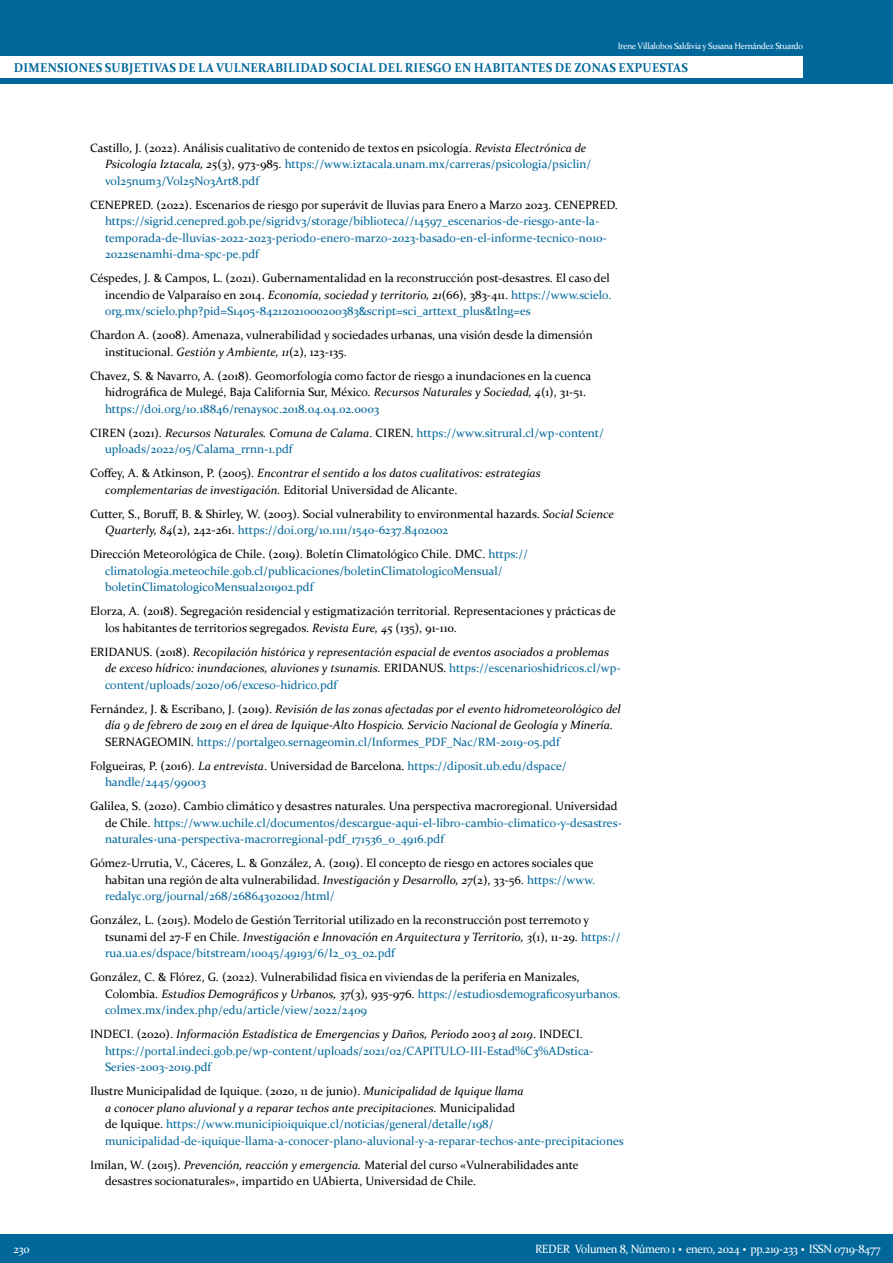
<style>
.page{position:relative;width:893px;height:1263px;background:#fff}
.page>*{position:absolute;margin:0;border:0;box-sizing:border-box;transform-origin:0 0}
.t1{font:700 12.75px "Constantia";letter-spacing:.02em;color:#00679b;scale:.95 1}
.t2{font:12px/16.5px "Constantia";color:#000}
.t3{font:12px/16.5px "Constantia";color:#00679b}
.t4{font:italic 12px/16.5px "Constantia";color:#000}
.t5{font:12px "Constantia";letter-spacing:-.025em;color:#fff;scale:.95 1}
.t6{font:9px "Constantia";letter-spacing:-.025em;color:#fff;scale:.95 1}
.s1{color:#000}
.s2{font-style:italic;color:#000}
.s3{font-style:italic}
.s4{color:#00679b}
.s5{font-style:normal}
.s6{font-style:normal;color:#00679b}
.s7{font-weight:700;font-size:18px}
</style>
<div class="page">
<div style="left:0;top:0;width:893px;height:84px;background:#00679b"></div>
<div style="left:0;top:56px;width:803px;height:22px;background:#fff"></div>
<div style="left:0;top:1234px;width:893px;height:29px;background:#00679b"></div>
<p class="t6" style="left:618px;top:40px;width:197px">Irene Villalobos Saldivia y Susana Hernández Stuardo</p>
<p class="t1" style="left:14px;top:59px;width:711px">DIMENSIONES SUBJETIVAS DE LA VULNERABILIDAD SOCIAL DEL RIESGO EN HABITANTES DE ZONAS EXPUESTAS</p>
<p class="t3" style="left:105px;top:139px;width:488px;text-indent:-15px"><span class="s1">Castillo, J. (2022). Análisis cualitativo de contenido de textos en psicología.</span> <span class="s2">Revista Electrónica de<br>Psicología Iztacala, 25</span><span class="s1">(3), 973-985.</span> https://www.iztacala.unam.mx/carreras/psicologia/psiclin/ vol25num3/Vol25No3Art8.pdf</p>
<p class="t2" style="left:90px;top:196px;width:529px">CENEPRED. (2022). Escenarios de riesgo por superávit de lluvias para Enero a Marzo 2023. CENEPRED.</p>
<p class="t3" style="left:105px;top:212px;width:503px">https://sigrid.cenepred.gob.pe/sigridv3/storage/biblioteca//14597_escenarios-de-riesgo-ante-la&shy;temporada-de-lluvias-2022-2023-periodo-enero-marzo-2023-basado-en-el-informe-tecnico-n010-<br>2022senamhi-dma-spc-pe.pdf</p>
<p class="t2" style="left:105px;top:269px;width:508px;text-indent:-15px">Céspedes, J. &amp; Campos, L. (2021). Gubernamentalidad en la reconstrucción post-desastres. El caso del incendio de Valparaíso en 2014. <span class="s3">Economía, sociedad y territorio, 21</span>(66), 383-411. <span class="s4">https://www.scielo. org.mx/scielo.php?pid=S1405-84212021000200383&amp;script=sci_arttext_plus&amp;tlng=es</span></p>
<p class="t2" style="left:105px;top:326px;width:489px;text-indent:-15px">Chardon A. (2008). Amenaza, vulnerabilidad y sociedades urbanas, una visión desde la dimensión institucional. <span class="s3">Gestión y Ambiente, 11</span>(2), 123-135.</p>
<p class="t2" style="left:105px;top:367px;width:488px;text-indent:-15px">Chavez, S. &amp; Navarro, A. (2018). Geomorfología como factor de riesgo a inundaciones en la cuenca hidrográfica de Mulegé, Baja California Sur, México. <span class="s3">Recursos Naturales y Sociedad, 4</span>(1), 31-51. <span class="s4">https://doi.org/10.18846/renaysoc.2018.04.04.02.0003</span></p>
<p class="t3" style="left:105px;top:424px;width:500px;text-indent:-15px"><span class="s1">CIREN (2021).</span> <span class="s2">Recursos Naturales. Comuna de Calama</span><span class="s1">. CIREN.</span> https://www.sitrural.cl/wp-content/ uploads/2022/05/Calama_rrnn-1.pdf</p>
<p class="t4" style="left:105px;top:464px;width:437px;text-indent:-15px"><span class="s5">Coffey, A. &amp; Atkinson, P. (2005).</span> Encontrar el sentido a los datos cualitativos: estrategias complementarias de investigación. <span class="s5">Editorial Universidad de Alicante.</span></p>
<p class="t2" style="left:105px;top:505px;width:510px;text-indent:-15px">Cutter, S., Boruff, B. &amp; Shirley, W. (2003). Social vulnerability to environmental hazards. <span class="s3">Social Science<br>Quarterly, 84</span>(2), 242-261. <span class="s4">https://doi.org/10.1111/1540-6237.8402002</span></p>
<p class="t3" style="left:105px;top:545px;width:424px;text-indent:-15px"><span class="s1">Dirección Meteorológica de Chile. (2019). Boletín Climatológico Chile. DMC.</span> https:// climatologia.meteochile.gob.cl/publicaciones/boletinClimatologicoMensual/ boletinClimatologicoMensual201902.pdf</p>
<p class="t2" style="left:105px;top:602px;width:512px;text-indent:-15px">Elorza, A. (2018). Segregación residencial y estigmatización territorial. Representaciones y prácticas de los habitantes de territorios segregados. <span class="s3">Revista Eure, 45</span> (135), 91-110.</p>
<p class="t4" style="left:105px;top:643px;width:517px;text-indent:-15px"><span class="s5">ERIDANUS. (2018).</span> Recopilación histórica y representación espacial de eventos asociados a problemas de exceso hídrico: inundaciones, aluviones y tsunamis. <span class="s5">ERIDANUS.</span> <span class="s6">https://escenarioshidricos.cl/wp&shy;content/uploads/2020/06/exceso-hidrico.pdf</span></p>
<p class="t4" style="left:105px;top:700px;width:517px;text-indent:-15px"><span class="s5">Fernández, J. &amp; Escribano, J. (2019).</span> Revisión de las zonas afectadas por el evento hidrometeorológico del día 9 de febrero de 2019 en el área de Iquique-Alto Hospicio. Servicio Nacional de Geología y Minería.<br><span class="s5">SERNAGEOMIN.</span> <span class="s6">https://portalgeo.sernageomin.cl/Informes_PDF_Nac/RM-2019-05.pdf</span></p>
<p class="t3" style="left:105px;top:757px;width:463px;text-indent:-15px"><span class="s1">Folgueiras, P. (2016).</span> <span class="s2">La entrevista</span><span class="s1">. Universidad de Barcelona.</span> https://diposit.ub.edu/dspace/ handle/2445/99003</p>
<p class="t3" style="left:105px;top:797px;width:518px;text-indent:-15px"><span class="s1">Galilea, S. (2020). Cambio climático y desastres naturales. Una perspectiva macroregional. Universidad de Chile.</span> https://www.uchile.cl/documentos/descargue-aqui-el-libro-cambio-climatico-y-desastres&shy;naturales-una-perspectiva-macrorregional-pdf_171536_0_4916.pdf</p>
<p class="t2" style="left:105px;top:854px;width:492px;text-indent:-15px">Gómez-Urrutia, V., Cáceres, L. &amp; González, A. (2019). El concepto de riesgo en actores sociales que habitan una región de alta vulnerabilidad. <span class="s3">Investigación y Desarrollo, 27</span>(2), 33-56. <span class="s4">https://www. redalyc.org/journal/268/26864302002/html/</span></p>
<p class="t2" style="left:105px;top:911px;width:517px;text-indent:-15px">González, L. (2015). Modelo de Gestión Territorial utilizado en la reconstrucción post terremoto y tsunami del 27-F en Chile. <span class="s3">Investigación e Innovación en Arquitectura y Territorio, 3</span>(1), 11-29. <span class="s4">https:// rua.ua.es/dspace/bitstream/10045/49193/6/I2_03_02.pdf</span></p>
<p class="t2" style="left:105px;top:968px;width:517px;text-indent:-15px">González, C. &amp; Flórez, G. (2022). Vulnerabilidad física en viviendas de la periferia en Manizales,<br>Colombia. <span class="s3">Estudios Demográficos y Urbanos, 37</span>(3), 935-976. <span class="s4">https://estudiosdemograficosyurbanos. colmex.mx/index.php/edu/article/view/2022/2409</span></p>
<p class="t3" style="left:105px;top:1025px;width:490px;text-indent:-15px"><span class="s1">INDECI. (2020).</span> <span class="s2">Información Estadística de Emergencias y Daños, Periodo 2003 al 2019</span><span class="s1">. INDECI. </span>https://portal.indeci.gob.pe/wp-content/uploads/2021/02/CAPITULO-III-Estad%C3%ADstica-<br>Series-2003-2019.pdf</p>
<p class="t3" style="left:105px;top:1082px;width:520px;text-indent:-15px"><span class="s1">Ilustre Municipalidad de Iquique. (2020, 11 de junio).</span> <span class="s2">Municipalidad de Iquique llama<br>a conocer plano aluvional y a reparar techos ante precipitaciones.</span> <span class="s1">Municipalidad<br>de Iquique.</span> https://www.municipioiquique.cl/noticias/general/detalle/198/ municipalidad-de-iquique-llama-a-conocer-plano-aluvional-y-a-reparar-techos-ante-precipitaciones</p>
<p class="t2" style="left:105px;top:1156px;width:475px;text-indent:-15px">Imilan, W. (2015). <span class="s3">Prevención, reacción y emergencia.</span> Material del curso «Vulnerabilidades ante desastres socionaturales», impartido en UAbierta, Universidad de Chile.</p>
<p class="t5" style="left:14px;top:1241px;width:18px">230</p>
<p class="t5" style="left:535px;top:1240px;width:365px">REDER Volumen 8, Número 1 <span class="s7">·</span> enero, 2024 <span class="s7">·</span> pp.219-233 <span class="s7">·</span> ISSN 0719-8477</p>
</div>
